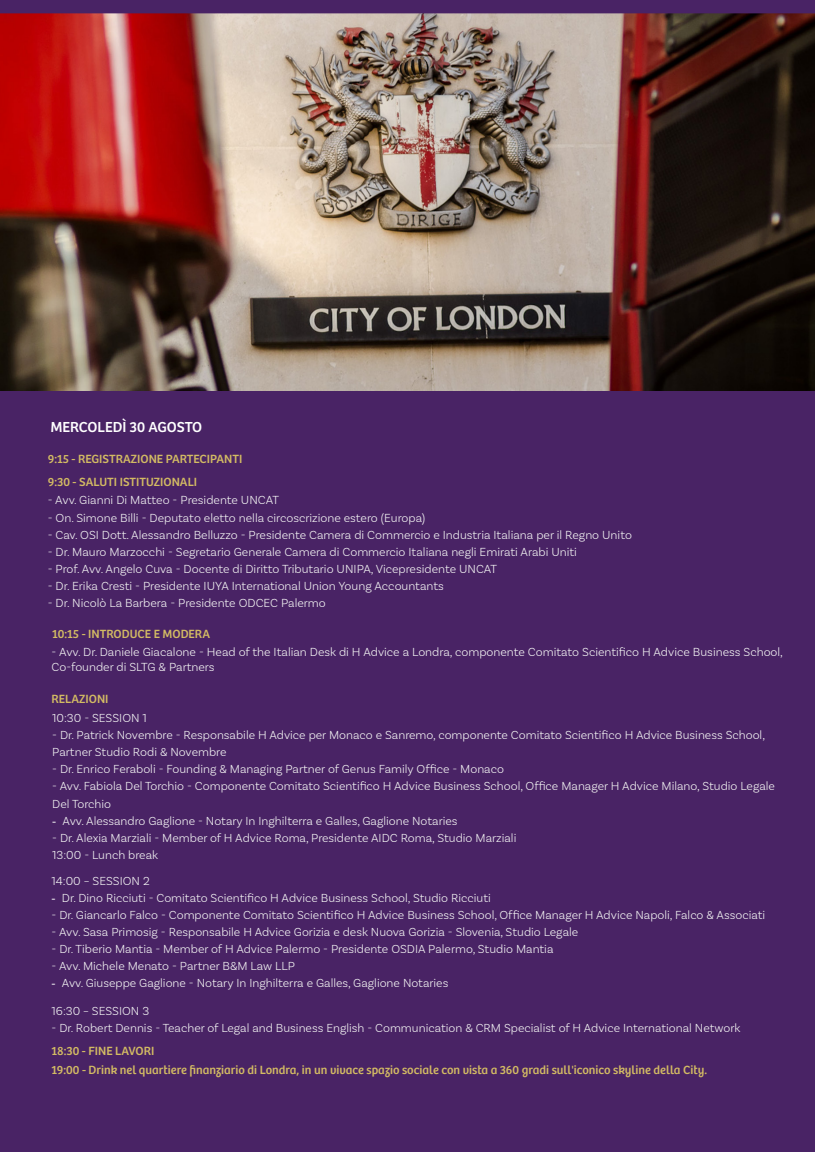
<style>
.page{position:relative;width:815px;height:1152px;background:#fff}
.page>*{position:absolute;margin:0;border:0;box-sizing:border-box;transform-origin:0 0}
.t1{font:15.2px "Bree";color:#fff}
.t2{font:300 12.4px/17.2px "Basic Sans";color:#f2f2f2}
.t3{font:12.4px/18.8px "Bree";color:#d3bb63}
.s1{font-family:"Times New Roman";font-weight:400}
</style>
<div class="page">
<div style="left:0;top:0;width:814px;height:1152px;background:#492365"></div>
<img style="left:0;top:13px;width:814px;height:377px">
<p class="t1" style="left:50px;top:415px;width:153px">MERCOLEDÌ 30 AGOSTO</p>
<p class="t3" style="left:48px;top:449px;width:196px">9:15 - REGISTRAZIONE PARTECIPANTI</p>
<p class="t3" style="left:48px;top:471px;width:151px">9:30 - SALUTI ISTITUZIONALI</p>
<p class="t2" style="left:48px;top:492px;width:233px">- Avv. Gianni Di Matteo - Presidente UNCAT</p>
<p class="t2" style="left:48px;top:509px;width:379px">- On. Simone Billi - Deputato eletto nella circoscrizione estero (Europa)</p>
<p class="t2" style="left:48px;top:526px;width:585px">- Cav. OSI Dott. Alessandro Belluzzo - Presidente Camera di Commercio e Industria Italiana per il Regno Unito</p>
<p class="t2" style="left:48px;top:543px;width:530px">- Dr. Mauro Marzocchi - Segretario Generale Camera di Commercio Italiana negli Emirati Arabi Uniti</p>
<p class="t2" style="left:48px;top:560px;width:450px">- Prof. Avv. Angelo Cuva - Docente di Diritto Tributario UNIPA, Vicepresidente UNCAT</p>
<p class="t2" style="left:48px;top:577px;width:397px">- Dr. Erika Cresti - Presidente IUYA International Union Young Accountants</p>
<p class="t2" style="left:48px;top:595px;width:279px">- Dr. Nicolò La Barbera - Presidente ODCEC Palermo</p>
<p class="t3" style="left:52px;top:624px;width:159px">10:15 - INTRODUCE E MODERA</p>
<p class="t2" style="left:52px;top:645px;width:732px;line-height:14.8px">- Avv. Dr. Daniele Giacalone - Head of the Italian Desk di H Advice a Londra, componente Comitato Scientifico H Advice Business School,<br>Co-founder di SLTG &amp; Partners</p>
<p class="t3" style="left:52px;top:689px;width:58px">RELAZIONI</p>
<p class="t2" style="left:52px;top:709px;width:96px">10:30 - SESSION 1</p>
<p class="t2" style="left:52px;top:726px;width:714px">- Dr. Patrick Novembre - Responsabile H Advice per Monaco e Sanremo, componente Comitato Scientifico H Advice Business School,<br>Partner Studio Rodi &amp; Novembre</p>
<p class="t2" style="left:52px;top:760px;width:453px">- Dr. Enrico Feraboli - Founding &amp; Managing Partner of Genus Family Office - Monaco</p>
<p class="t2" style="left:52px;top:778px;width:723px">- Avv. Fabiola Del Torchio - Componente Comitato Scientifico H Advice Business School, Office Manager H Advice Milano, Studio Legale<br>Del Torchio</p>
<p class="t2" style="left:52px;top:812px;width:406px"><span class="s1">-</span> Avv. Alessandro Gaglione - Notary In Inghilterra e Galles, Gaglione Notaries</p>
<p class="t2" style="left:52px;top:829px;width:465px">- Dr. Alexia Marziali - Member of H Advice Roma, Presidente AIDC Roma, Studio Marziali<br>13:00 - Lunch break</p>
<p class="t2" style="left:52px;top:872px;width:100px">14:00 – SESSION 2</p>
<p class="t2" style="left:52px;top:889px;width:440px"><span class="s1">-</span> Dr. Dino Ricciuti - Comitato Scientifico H Advice Business School, Studio Ricciuti</p>
<p class="t2" style="left:52px;top:906px;width:714px">- Dr. Giancarlo Falco - Componente Comitato Scientifico H Advice Business School, Office Manager H Advice Napoli, Falco &amp; Associati</p>
<p class="t2" style="left:52px;top:923px;width:528px">- Avv. Sasa Primosig - Responsabile H Advice Gorizia e desk Nuova Gorizia - Slovenia, Studio Legale</p>
<p class="t2" style="left:52px;top:940px;width:503px">- Dr. Tiberio Mantia - Member of H Advice Palermo - Presidente OSDIA Palermo, Studio Mantia</p>
<p class="t2" style="left:52px;top:957px;width:245px">- Avv. Michele Menato - Partner B&amp;M Law LLP</p>
<p class="t2" style="left:52px;top:974px;width:398px"><span class="s1">-</span> Avv. Giuseppe Gaglione - Notary In Inghilterra e Galles, Gaglione Notaries</p>
<p class="t2" style="left:52px;top:1002px;width:99px">16:30 – SESSION 3</p>
<p class="t2" style="left:52px;top:1019px;width:690px">- Dr. Robert Dennis - Teacher of Legal and Business English - Communication &amp; CRM Specialist of H Advice International Network</p>
<p class="t3" style="left:52px;top:1041px;width:656px">18:30 - FINE LAVORI<br>19:00 - Drink nel quartiere finanziario di Londra, in un vivace spazio sociale con vista a 360 gradi sull'iconico skyline della City.</p>
</div>
